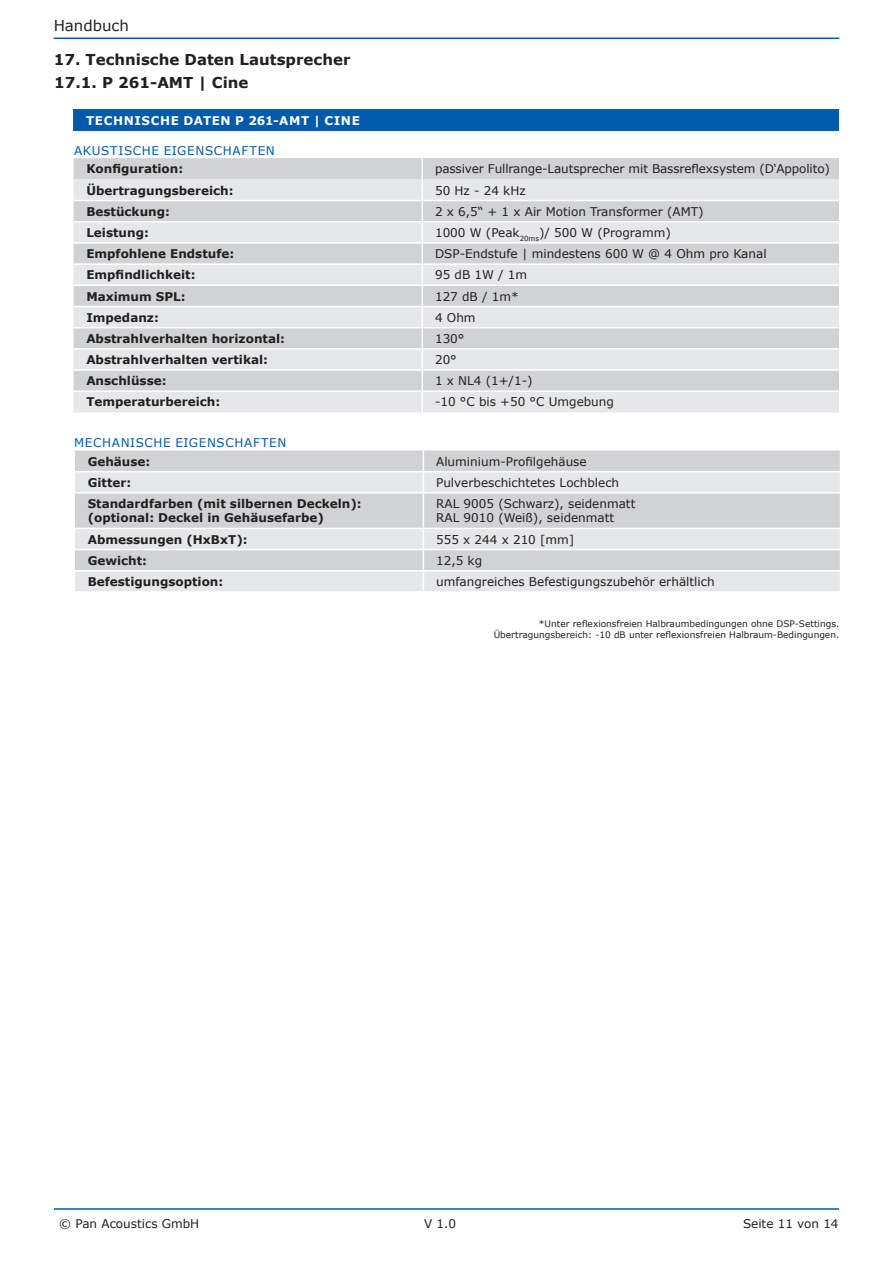
<style>
.page{position:relative;width:893px;height:1263px;background:#fff}
.page>*{position:absolute;margin:0;border:0;box-sizing:border-box;transform-origin:0 0}
.t1{font:700 15px/22px "Verdana";color:#231f20}
.t2{font:15px "Verdana";color:#231f20}
.t3{font:12px/14.4px "Verdana";color:#231f20}
.t4{font:700 12px/14.4px "Verdana";color:#231f20}
.t5{font:12px "Verdana";letter-spacing:.055em;color:#015aaa}
.t6{font:700 12px "Verdana";letter-spacing:.045em;color:#fff}
.t7{font:9px/10.8px "Verdana";color:#231f20;text-align:right}
</style>
<div class="page">
<hr style="left:54px;top:1208px;width:785px;height:2px;background:#015aaa">
<hr style="left:54px;top:38px;width:785px;height:1px;background:#015aaa">
<div style="left:73px;top:109px;width:766px;height:22px;background:#015aaa"></div>
<div style="left:74px;top:158px;width:765px;height:21px;background:#d1d2d4"></div>
<svg style="left:74px;top:179px;width:765px;height:233px;background:#dcdddf"></svg>
<hr style="left:74px;top:200px;width:348px;height:1px;background:#fff">
<hr style="left:422px;top:200px;width:417px;height:1px;background:#fff">
<hr style="left:74px;top:221px;width:348px;height:1px;background:#fff">
<hr style="left:422px;top:221px;width:417px;height:1px;background:#fff">
<hr style="left:74px;top:242px;width:348px;height:2px;background:#fff">
<hr style="left:422px;top:242px;width:417px;height:2px;background:#fff">
<hr style="left:74px;top:263px;width:348px;height:2px;background:#fff">
<hr style="left:422px;top:263px;width:417px;height:2px;background:#fff">
<hr style="left:74px;top:285px;width:348px;height:1px;background:#fff">
<hr style="left:422px;top:285px;width:417px;height:1px;background:#fff">
<hr style="left:74px;top:306px;width:348px;height:1px;background:#fff">
<hr style="left:422px;top:306px;width:417px;height:1px;background:#fff">
<hr style="left:74px;top:327px;width:348px;height:1px;background:#fff">
<hr style="left:422px;top:327px;width:417px;height:1px;background:#fff">
<hr style="left:74px;top:348px;width:348px;height:2px;background:#fff">
<hr style="left:422px;top:348px;width:417px;height:2px;background:#fff">
<hr style="left:74px;top:369px;width:348px;height:2px;background:#fff">
<hr style="left:422px;top:369px;width:417px;height:2px;background:#fff">
<hr style="left:74px;top:390px;width:348px;height:2px;background:#fff">
<hr style="left:422px;top:390px;width:417px;height:2px;background:#fff">
<svg style="left:422px;top:158px;width:1px;height:254px"></svg>
<div style="left:75px;top:450px;width:765px;height:21px;background:#d1d2d4"></div>
<svg style="left:75px;top:472px;width:765px;height:119px;background:#dcdddf"></svg>
<svg style="left:423px;top:450px;width:1px;height:42px"></svg>
<hr style="left:75px;top:492px;width:348px;height:2px;background:#fff">
<hr style="left:423px;top:492px;width:417px;height:2px;background:#fff">
<hr style="left:423px;top:494px;width:1px;height:34px;background:#fff">
<hr style="left:75px;top:528px;width:348px;height:1px;background:#fff">
<hr style="left:423px;top:528px;width:417px;height:1px;background:#fff">
<hr style="left:75px;top:549px;width:348px;height:1px;background:#fff">
<hr style="left:423px;top:549px;width:417px;height:1px;background:#fff">
<hr style="left:75px;top:570px;width:348px;height:1px;background:#fff">
<hr style="left:423px;top:570px;width:417px;height:1px;background:#fff">
<svg style="left:423px;top:529px;width:1px;height:62px"></svg>
<p class="t2" style="left:54px;top:15px;width:77px">Handbuch</p>
<p class="t1" style="left:54px;top:49px;width:298px">17. Technische Daten Lautsprecher<br>17.1. P 261-AMT | Cine</p>
<p class="t6" style="left:86px;top:112px;width:275px">TECHNISCHE DATEN P 261-AMT | CINE</p>
<p class="t5" style="left:74px;top:143px;width:202px">AKUSTISCHE EIGENSCHAFTEN</p>
<p class="t4" style="left:86px;top:161px;width:98px">Konfiguration:</p>
<p class="t3" style="left:435px;top:162px;width:396px">passiver Fullrange-Lautsprecher mit Bassreflexsystem (D‘Appolito)</p>
<p class="t4" style="left:86px;top:183px;width:149px">Übertragungsbereich:</p>
<p class="t3" style="left:435px;top:183px;width:92px">50 Hz - 24 kHz</p>
<p class="t4" style="left:86px;top:204px;width:85px">Bestückung:</p>
<p class="t3" style="left:435px;top:204px;width:270px">2 x 6,5“ + 1 x Air Motion Transformer (AMT)</p>
<p class="t4" style="left:86px;top:225px;width:64px">Leistung:</p>
<p class="t3" style="left:435px;top:225px;width:237px">1000 W (Peak<sub>20ms</sub>)/ 500 W (Programm)</p>
<p class="t4" style="left:86px;top:246px;width:149px">Empfohlene Endstufe:</p>
<p class="t3" style="left:435px;top:246px;width:333px">DSP-Endstufe | mindestens 600 W @ 4 Ohm pro Kanal</p>
<p class="t4" style="left:86px;top:267px;width:111px">Empfindlichkeit:</p>
<p class="t3" style="left:435px;top:268px;width:94px">95 dB 1W / 1m</p>
<p class="t4" style="left:86px;top:289px;width:101px">Maximum SPL:</p>
<p class="t3" style="left:435px;top:289px;width:85px">127 dB / 1m*</p>
<p class="t4" style="left:86px;top:310px;width:74px">Impedanz:</p>
<p class="t3" style="left:435px;top:310px;width:42px">4 Ohm</p>
<p class="t4" style="left:86px;top:331px;width:200px">Abstrahlverhalten horizontal:</p>
<p class="t3" style="left:435px;top:331px;width:31px">130°</p>
<p class="t4" style="left:86px;top:352px;width:183px">Abstrahlverhalten vertikal:</p>
<p class="t3" style="left:435px;top:352px;width:23px">20°</p>
<p class="t4" style="left:86px;top:373px;width:82px">Anschlüsse:</p>
<p class="t3" style="left:435px;top:373px;width:99px">1 x NL4 (1+/1-)</p>
<p class="t4" style="left:86px;top:395px;width:135px">Temperaturbereich:</p>
<p class="t3" style="left:435px;top:395px;width:180px">-10 °C bis +50 °C Umgebung</p>
<p class="t5" style="left:74px;top:434px;width:214px">MECHANISCHE EIGENSCHAFTEN</p>
<p class="t4" style="left:88px;top:454px;width:64px">Gehäuse:</p>
<p class="t3" style="left:436px;top:454px;width:152px">Aluminium-Profilgehäuse</p>
<p class="t4" style="left:88px;top:475px;width:45px">Gitter:</p>
<p class="t3" style="left:436px;top:475px;width:185px">Pulverbeschichtetes Lochblech</p>
<p class="t4" style="left:88px;top:496px;width:276px">Standardfarben (mit silbernen Deckeln): (optional: Deckel in Gehäusefarbe)</p>
<p class="t3" style="left:436px;top:496px;width:201px">RAL 9005 (Schwarz), seidenmatt<br>RAL 9010 (Weiß), seidenmatt</p>
<p class="t4" style="left:88px;top:532px;width:161px">Abmessungen (HxBxT):</p>
<p class="t3" style="left:436px;top:532px;width:140px">555 x 244 x 210 [mm]</p>
<p class="t4" style="left:88px;top:553px;width:61px">Gewicht:</p>
<p class="t3" style="left:436px;top:553px;width:48px">12,5 kg</p>
<p class="t4" style="left:88px;top:574px;width:137px">Befestigungsoption:</p>
<p class="t3" style="left:436px;top:574px;width:280px">umfangreiches Befestigungszubehör erhältlich</p>
<p class="t7" style="left:494px;top:618px;width:347px">*Unter reflexionsfreien Halbraumbedingungen ohne DSP-Settings.<br>Übertragungsbereich: -10 dB unter reflexionsfreien Halbraum-Bedingungen.</p>
<p class="t3" style="left:59px;top:1216px;width:141px">© Pan Acoustics GmbH</p>
<p class="t3" style="left:424px;top:1216px;width:34px">V 1.0</p>
<p class="t3" style="left:743px;top:1216px;width:97px">Seite 11 von 14</p>
</div>
